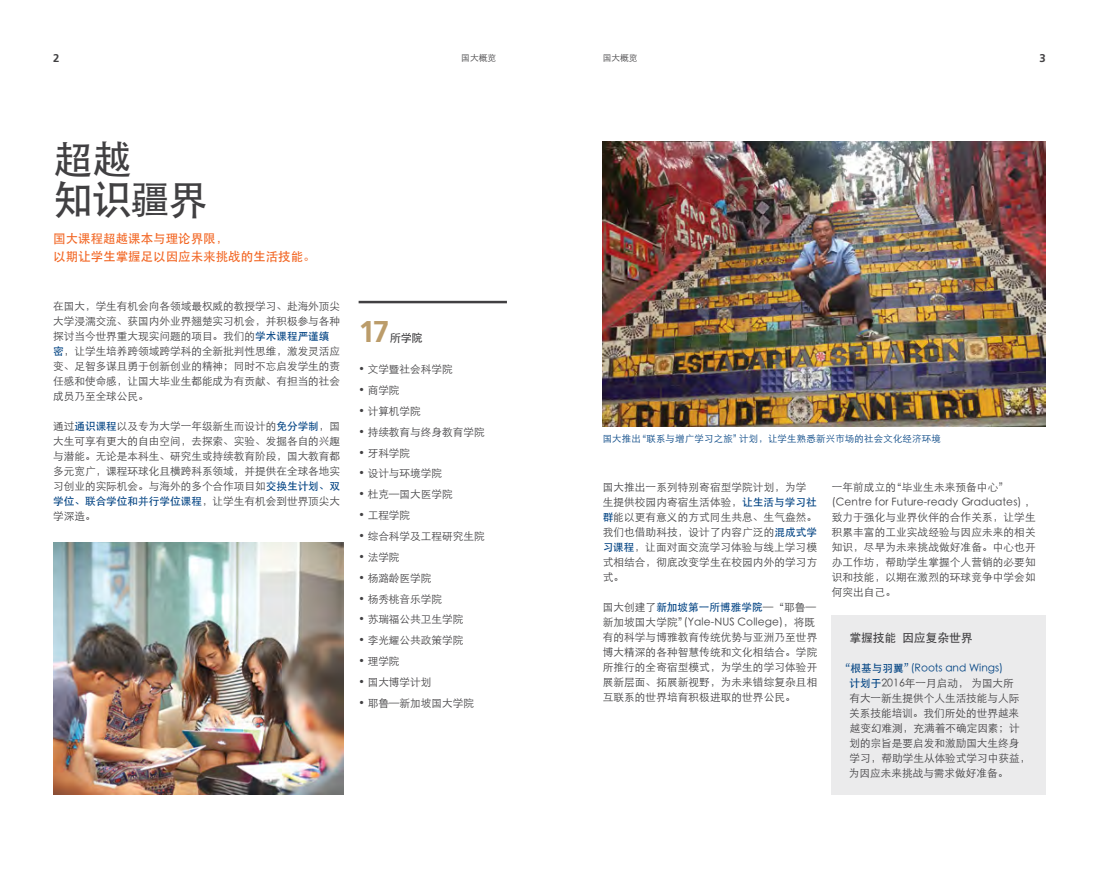
<style>
.page{position:relative;width:1099px;height:869px;background:#fff}
.page>*{position:absolute;margin:0;border:0;box-sizing:border-box;transform-origin:0 0}
.t1{font:40px/40px "ST Heiti";letter-spacing:-.035em;color:#414042}
.t2{font:700 30px "Frutiger LT Std";color:#bb9c6a}
.t3{font:12.5px/17.5px "ST Heiti";color:#f26522}
.t4{font:11.88px "ST Heiti";letter-spacing:-.01em;color:#414042}
.t5{font:11.25px "ST Heiti";color:#414042}
.t6{font:700 11.25px "Frutiger LT Std";color:#414042}
.t7{font:10.62px/15px "ST Xihei";color:#414042}
.t8{font:10.62px "ST Heiti";color:#004282}
.t9{font:9.38px "ST Xihei";letter-spacing:.025em;color:#004282}
.t10{font:8.75px "ST Xihei";color:#414042}
.s1{font-family:"ST Heiti";color:#004282}
.s2{font-family:"ST Xihei";color:#414042}
</style>
<div class="page">
<hr style="left:358px;top:301px;width:149px;height:2px;background:#414042">
<div style="left:831px;top:614px;width:214px;height:180px;background:#ebebec"></div>
<img style="left:602px;top:142px;width:443px;height:285px">
<img style="left:53px;top:542px;width:290px;height:252px">
<p class="t6" style="left:53px;top:51px;width:8px">2</p>
<p class="t10" style="left:461px;top:54px;width:36px">国大概览</p>
<p class="t10" style="left:602px;top:54px;width:36px">国大概览</p>
<p class="t6" style="left:1039px;top:51px;width:8px">3</p>
<h1 class="t1" style="left:53px;top:139px;width:156px">超越<br>知识疆界</h1>
<p class="t3" style="left:53px;top:230px;width:264px">国大课程超越课本与理论界限，<br>以期让学生掌握足以因应未来挑战的生活技能。</p>
<p class="t7" style="left:53px;top:298px;width:288px">在国大，学生有机会向各领域最权威的教授学习、赴海外顶尖大学浸濡交流、获国内外业界翘楚实习机会，并积极参与各种探讨当今世界重大现实问题的项目。我们的<span class="s1">学术课程严谨缜密</span>，让学生培养跨领域跨学科的全新批判性思维，激发灵活应变、足智多谋且勇于创新创业的精神；同时不忘启发学生的责任感和使命感，让国大毕业生都能成为有贡献、有担当的社会成员乃至全球公民。</p>
<p class="t7" style="left:53px;top:418px;width:288px;text-align:justify">通过<span class="s1">通识课程</span>以及专为大学一年级新生而设计的<span class="s1">免分学制</span>，国大生可享有更大的自由空间，去探索、实验、发掘各自的兴趣与潜能。无论是本科生、研究生或持续教育阶段，国大教育都多元宽广，课程环球化且横跨科系领域，并提供在全球各地实习创业的实际机会。与海外的多个合作项目如<span class="s1">交换生计划、双</span></p>
<p class="t8" style="left:53px;top:496px;width:288px">学位、联合学位和并行学位课程<span class="s2">，让学生有机会到世界顶尖大</span></p>
<p class="t7" style="left:53px;top:508px;width:44px">学深造。</p>
<h2 class="t2" style="left:358px;top:314px;width:32px">17</h2>
<p class="t5" style="left:390px;top:332px;width:35px">所学院</p>
<p class="t7" style="left:358px;top:362px;width:96px">• 文学暨社会科学院</p>
<p class="t7" style="left:358px;top:382px;width:42px">• 商学院</p>
<p class="t7" style="left:358px;top:403px;width:64px">• 计算机学院</p>
<p class="t7" style="left:358px;top:424px;width:127px">• 持续教育与终身教育学院</p>
<p class="t7" style="left:358px;top:445px;width:53px">• 牙科学院</p>
<p class="t7" style="left:358px;top:466px;width:85px">• 设计与环境学院</p>
<p class="t7" style="left:358px;top:487px;width:96px">• 杜克—国大医学院</p>
<p class="t7" style="left:358px;top:507px;width:53px">• 工程学院</p>
<p class="t7" style="left:358px;top:528px;width:127px">• 综合科学及工程研究生院</p>
<p class="t7" style="left:358px;top:549px;width:42px">• 法学院</p>
<p class="t7" style="left:358px;top:570px;width:74px">• 杨潞龄医学院</p>
<p class="t7" style="left:358px;top:591px;width:85px">• 杨秀桃音乐学院</p>
<p class="t7" style="left:358px;top:612px;width:106px">• 苏瑞福公共卫生学院</p>
<p class="t7" style="left:358px;top:632px;width:106px">• 李光耀公共政策学院</p>
<p class="t7" style="left:358px;top:653px;width:42px">• 理学院</p>
<p class="t7" style="left:358px;top:674px;width:74px">• 国大博学计划</p>
<p class="t7" style="left:358px;top:695px;width:117px">• 耶鲁—新加坡国大学院</p>
<p class="t9" style="left:602px;top:433px;width:340px">国大推出“联系与增广学习之旅”计划，让学生熟悉新兴市场的社会文化经济环境</p>
<p class="t7" style="left:831px;top:479px;width:205px">一年前成立的“毕业生未来预备中心” (Centre for Future-ready Graduates) ，致力于强化与业界伙伴的合作关系，让学生积累丰富的工业实战经验与因应未来的相关知识，尽早为未来挑战做好准备。中心也开办工作坊，帮助学生掌握个人营销的必要知识和技能，以期在激烈的环球竞争中学会如何突出自己。</p>
<p class="t7" style="left:602px;top:479px;width:216px">国大推出一系列特别寄宿型学院计划，为学生提供校园内寄宿生活体验，<span class="s1">让生活与学习社群</span>能以更有意义的方式同生共息、生气盎然。我们也借助科技，设计了内容广泛的<span class="s1">混成式学习课程</span>，让面对面交流学习体验与线上学习模式相结合，彻底改变学生在校园内外的学习方式。</p>
<p class="t7" style="left:602px;top:599px;width:216px">国大创建了<span class="s1">新加坡第一所博雅学院</span>—“耶鲁—新加坡国大学院”(Yale-NUS College)，将既有的科学与博雅教育传统优势与亚洲乃至世界博大精深的各种智慧传统和文化相结合。学院所推行的全寄宿型模式，为学生的学习体验开展新层面、拓展新视野，为未来错综复杂且相互联系的世界培育积极进取的世界公民。</p>
<p class="t4" style="left:849px;top:631px;width:125px">掌握技能 因应复杂世界</p>
<p class="t8" style="left:840px;top:662px;width:164px">“根基与羽翼” (Roots and Wings)</p>
<p class="t7" style="left:849px;top:675px;width:183px"><span class="s1">计划于</span>2016年一月启动， 为国大所<br>有大一新生提供个人生活技能与人际关系技能培训。我们所处的世界越来越变幻难测，充满着不确定因素；计划的宗旨是要启发和激励国大生终身学习，帮助学生从体验式学习中获益，为因应未来挑战与需求做好准备。</p>
</div>
